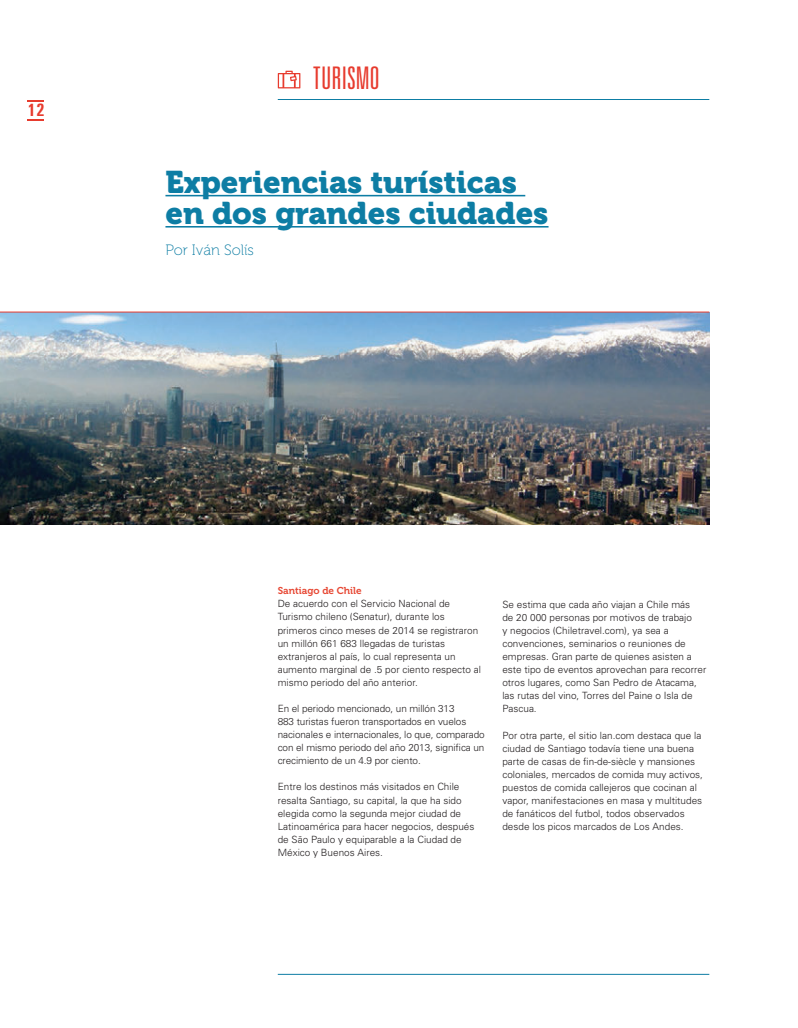
<style>
.page{position:relative;width:798px;height:1028px;background:#fff}
.page>*{position:absolute;margin:0;border:0;box-sizing:border-box;transform-origin:0 0}
.t1{font:31.12px/31.1px "Museo 900";color:#0d7da4}
.t2{font:300 ultra-condensed 31.12px "Univers";color:#e73b2e}
.t3{font:700 17.75px "Univers Condensed";color:#e73b2e}
.t4{font:15px "Museo 100";color:#0d7da4}
.t5{font:300 10px/13.1px "Univers";color:#231f20}
.t6{font:10px "Museo 700";color:#e74834}
</style>
<div class="page">
<svg style="left:28px;top:119px;width:16px;height:2px"></svg>
<svg style="left:28px;top:100px;width:16px;height:1px"></svg>
<img style="left:0;top:312px;width:709px;height:212px">
<hr style="left:0;top:311px;width:709px;height:1px;background:#e73b2e">
<hr style="left:165px;top:195px;width:360px;height:1px;background:#0d7da4">
<hr style="left:165px;top:226px;width:383px;height:1px;background:#0d7da4">
<hr style="left:278px;top:99px;width:431px;height:1px;background:#0d7da4">
<hr style="left:278px;top:973px;width:431px;height:1px;background:#0d7da4">
<svg style="left:278px;top:71px;width:22px;height:17px"></svg>
<p class="t3" style="left:27px;top:99px;width:19px">12</p>
<p class="t2" style="left:313px;top:61px;width:68px">TURISMO</p>
<p class="t1" style="left:165px;top:166px;width:384px">Experiencias turísticas en dos grandes ciudades</p>
<p class="t4" style="left:165px;top:242px;width:90px">Por Iván Solís</p>
<p class="t6" style="left:277px;top:585px;width:85px">Santiago de Chile</p>
<p class="t5" style="left:277px;top:597px;width:205px">De acuerdo con el Servicio Nacional de Turismo chileno (Senatur), durante los primeros cinco meses de 2014 se registraron un millón 661 683 llegadas de turistas extranjeros al país, lo cual representa un aumento marginal de .5 por ciento respecto al mismo periodo del año anterior.</p>
<p class="t5" style="left:277px;top:702px;width:208px">En el periodo mencionado, un millón 313<br>883 turistas fueron transportados en vuelos nacionales e internacionales, lo que, comparado con el mismo periodo del año 2013, significa un crecimiento de un 4.9 por ciento.</p>
<p class="t5" style="left:277px;top:780px;width:198px">Entre los destinos más visitados en Chile resalta Santiago, su capital, la que ha sido elegida como la segunda mejor ciudad de Latinoamérica para hacer negocios, después de São Paulo y equiparable a la Ciudad de México y Buenos Aires.</p>
<p class="t5" style="left:502px;top:597px;width:205px">Se estima que cada año viajan a Chile más<br>de 20 000 personas por motivos de trabajo<br>y negocios (Chiletravel.com), ya sea a convenciones, seminarios o reuniones de empresas. Gran parte de quienes asisten a este tipo de eventos aprovechan para recorrer otros lugares, como San Pedro de Atacama, las rutas del vino, Torres del Paine o Isla de Pascua.</p>
<p class="t5" style="left:502px;top:728px;width:202px">Por otra parte, el sitio lan.com destaca que la ciudad de Santiago todavía tiene una buena parte de casas de fin-de-siècle y mansiones coloniales, mercados de comida muy activos, puestos de comida callejeros que cocinan al vapor, manifestaciones en masa y multitudes de fanáticos del futbol, todos observados desde los picos marcados de Los Andes.</p>
</div>
